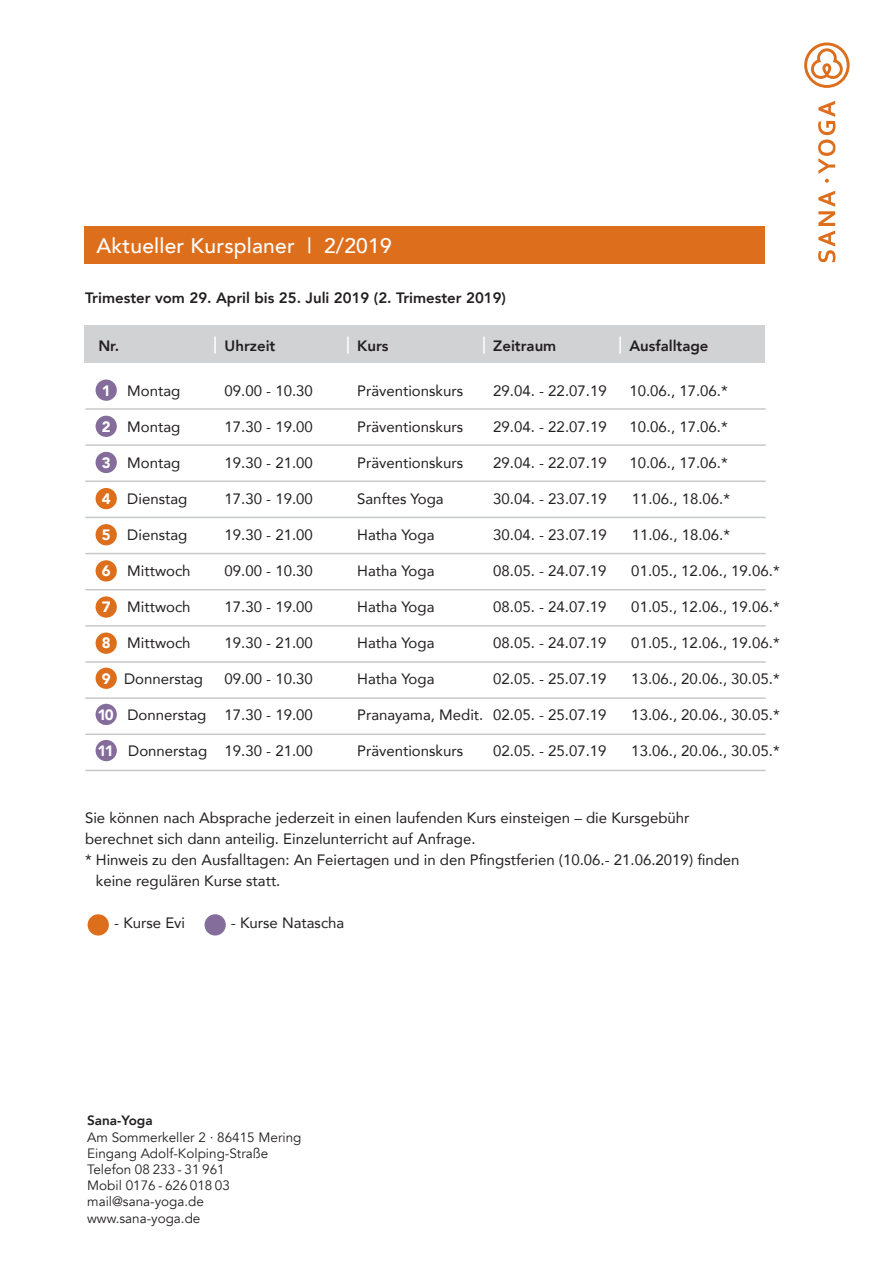
<style>
.page{position:relative;width:893px;height:1263px;background:#fff}
.page>*{position:absolute;margin:0;border:0;box-sizing:border-box;transform-origin:0 0}
.t1{font:500 21px "Avenir";letter-spacing:.01em;color:#fff}
.t2{font:15px/21px "Avenir";color:#231f20}
.t3{font:800 15px "Avenir";color:#231f20}
.t4{font:13.5px "Avenir";color:#231f20}
.t5{font:800 13.5px "Avenir";color:#231f20}
.s1{font-weight:900;color:#fff}
</style>
<div class="page">
<div style="left:96px;top:379px;width:21px;height:22px;background:#846d9a;border-radius:50%"></div>
<div style="left:96px;top:416px;width:21px;height:21px;background:#846d9a;border-radius:50%"></div>
<div style="left:96px;top:452px;width:21px;height:21px;background:#846d9a;border-radius:50%"></div>
<div style="left:96px;top:488px;width:21px;height:21px;background:#dd6e1c;border-radius:50%"></div>
<div style="left:96px;top:524px;width:21px;height:21px;background:#dd6e1c;border-radius:50%"></div>
<div style="left:96px;top:560px;width:21px;height:21px;background:#dd6e1c;border-radius:50%"></div>
<div style="left:96px;top:596px;width:21px;height:22px;background:#dd6e1c;border-radius:50%"></div>
<div style="left:96px;top:632px;width:21px;height:22px;background:#dd6e1c;border-radius:50%"></div>
<div style="left:96px;top:668px;width:21px;height:21px;background:#dd6e1c;border-radius:50%"></div>
<div style="left:96px;top:704px;width:21px;height:21px;background:#846d9a;border-radius:50%"></div>
<div style="left:96px;top:740px;width:21px;height:21px;background:#846d9a;border-radius:50%"></div>
<div style="left:84px;top:325px;width:681px;height:38px;background:#d1d2d4"></div>
<svg style="left:818px;top:191px;width:17px;height:71px"></svg>
<svg style="left:818px;top:101px;width:17px;height:82px"></svg>
<svg style="left:804px;top:42px;width:46px;height:46px"></svg>
<div style="left:84px;top:226px;width:681px;height:38px;background:#dd6e1c"></div>
<hr style="left:85px;top:408px;width:681px;height:2px;background:#c7c8ca">
<hr style="left:85px;top:444px;width:681px;height:2px;background:#c7c8ca">
<hr style="left:85px;top:480px;width:681px;height:2px;background:#c7c8ca">
<hr style="left:85px;top:517px;width:681px;height:1px;background:#c7c8ca">
<hr style="left:85px;top:553px;width:681px;height:1px;background:#c7c8ca">
<hr style="left:85px;top:589px;width:681px;height:1px;background:#c7c8ca">
<hr style="left:85px;top:625px;width:681px;height:2px;background:#c7c8ca">
<hr style="left:85px;top:661px;width:681px;height:2px;background:#c7c8ca">
<hr style="left:85px;top:697px;width:681px;height:2px;background:#c7c8ca">
<hr style="left:85px;top:733px;width:681px;height:2px;background:#c7c8ca">
<hr style="left:85px;top:770px;width:681px;height:1px;background:#c7c8ca">
<svg style="left:214px;top:337px;width:2px;height:17px"></svg>
<svg style="left:347px;top:337px;width:2px;height:17px"></svg>
<svg style="left:483px;top:337px;width:2px;height:17px"></svg>
<svg style="left:619px;top:337px;width:2px;height:17px"></svg>
<div style="left:88px;top:914px;width:21px;height:21px;background:#dd6e1c;border-radius:50%"></div>
<div style="left:205px;top:914px;width:21px;height:21px;background:#846d9a;border-radius:50%"></div>
<p class="t1" style="left:96px;top:228px;width:297px">Aktueller Kursplaner | 2/2019</p>
<p class="t3" style="left:85px;top:284px;width:422px">Trimester vom 29. April bis 25. Juli 2019 (2. Trimester 2019)</p>
<p class="t3" style="left:98px;top:332px;width:22px">Nr.</p>
<p class="t3" style="left:225px;top:332px;width:52px">Uhrzeit</p>
<p class="t3" style="left:357px;top:332px;width:33px">Kurs</p>
<p class="t3" style="left:493px;top:332px;width:65px">Zeitraum</p>
<p class="t3" style="left:629px;top:332px;width:81px">Ausfalltage</p>
<p class="t2" style="left:102px;top:380px;width:80px"><span class="s1">1</span> Montag</p>
<p class="t2" style="left:225px;top:380px;width:90px">09.00 - 10.30</p>
<p class="t2" style="left:357px;top:380px;width:107px">Präventionskurs</p>
<p class="t2" style="left:493px;top:380px;width:115px">29.04. - 22.07.19</p>
<p class="t2" style="left:629px;top:380px;width:100px">10.06., 17.06.*</p>
<p class="t2" style="left:102px;top:416px;width:80px"><span class="s1">2</span> Montag</p>
<p class="t2" style="left:225px;top:416px;width:90px">17.30 - 19.00</p>
<p class="t2" style="left:357px;top:416px;width:107px">Präventionskurs</p>
<p class="t2" style="left:493px;top:416px;width:115px">29.04. - 22.07.19</p>
<p class="t2" style="left:629px;top:416px;width:100px">10.06., 17.06.*</p>
<p class="t2" style="left:102px;top:452px;width:80px"><span class="s1">3</span> Montag</p>
<p class="t2" style="left:225px;top:452px;width:90px">19.30 - 21.00</p>
<p class="t2" style="left:357px;top:452px;width:107px">Präventionskurs</p>
<p class="t2" style="left:493px;top:452px;width:115px">29.04. - 22.07.19</p>
<p class="t2" style="left:629px;top:452px;width:100px">10.06., 17.06.*</p>
<p class="t2" style="left:102px;top:488px;width:87px"><span class="s1">4</span> Dienstag</p>
<p class="t2" style="left:225px;top:488px;width:90px">17.30 - 19.00</p>
<p class="t2" style="left:357px;top:488px;width:88px">Sanftes Yoga</p>
<p class="t2" style="left:493px;top:488px;width:115px">30.04. - 23.07.19</p>
<p class="t2" style="left:632px;top:488px;width:100px">11.06., 18.06.*</p>
<p class="t2" style="left:102px;top:524px;width:87px"><span class="s1">5</span> Dienstag</p>
<p class="t2" style="left:225px;top:524px;width:90px">19.30 - 21.00</p>
<p class="t2" style="left:357px;top:524px;width:79px">Hatha Yoga</p>
<p class="t2" style="left:493px;top:524px;width:115px">30.04. - 23.07.19</p>
<p class="t2" style="left:632px;top:524px;width:100px">11.06., 18.06.*</p>
<p class="t2" style="left:102px;top:560px;width:90px"><span class="s1">6</span> Mittwoch</p>
<p class="t2" style="left:225px;top:560px;width:90px">09.00 - 10.30</p>
<p class="t2" style="left:357px;top:560px;width:79px">Hatha Yoga</p>
<p class="t2" style="left:493px;top:560px;width:115px">08.05. - 24.07.19</p>
<p class="t2" style="left:631px;top:560px;width:150px">01.05., 12.06., 19.06.*</p>
<p class="t2" style="left:102px;top:596px;width:90px"><span class="s1">7</span> Mittwoch</p>
<p class="t2" style="left:225px;top:596px;width:90px">17.30 - 19.00</p>
<p class="t2" style="left:357px;top:596px;width:79px">Hatha Yoga</p>
<p class="t2" style="left:493px;top:596px;width:115px">08.05. - 24.07.19</p>
<p class="t2" style="left:631px;top:596px;width:150px">01.05., 12.06., 19.06.*</p>
<p class="t2" style="left:102px;top:632px;width:90px"><span class="s1">8</span> Mittwoch</p>
<p class="t2" style="left:225px;top:632px;width:90px">19.30 - 21.00</p>
<p class="t2" style="left:357px;top:632px;width:79px">Hatha Yoga</p>
<p class="t2" style="left:493px;top:632px;width:115px">08.05. - 24.07.19</p>
<p class="t2" style="left:631px;top:632px;width:150px">01.05., 12.06., 19.06.*</p>
<p class="t2" style="left:102px;top:668px;width:103px"><span class="s1">9</span> Donnerstag</p>
<p class="t2" style="left:225px;top:668px;width:90px">09.00 - 10.30</p>
<p class="t2" style="left:357px;top:668px;width:79px">Hatha Yoga</p>
<p class="t2" style="left:493px;top:668px;width:115px">02.05. - 25.07.19</p>
<p class="t2" style="left:631px;top:668px;width:150px">13.06., 20.06., 30.05.*</p>
<p class="t2" style="left:98px;top:704px;width:217px"><span class="s1">10</span> Donnerstag 17.30 - 19.00</p>
<p class="t2" style="left:357px;top:704px;width:251px">Pranayama, Medit. 02.05. - 25.07.19</p>
<p class="t2" style="left:631px;top:704px;width:150px">13.06., 20.06., 30.05.*</p>
<p class="t2" style="left:98px;top:740px;width:217px"><span class="s1">11</span> Donnerstag 19.30 - 21.00</p>
<p class="t2" style="left:357px;top:740px;width:107px">Präventionskurs</p>
<p class="t2" style="left:493px;top:740px;width:115px">02.05. - 25.07.19</p>
<p class="t2" style="left:631px;top:740px;width:150px">13.06., 20.06., 30.05.*</p>
<p class="t2" style="left:85px;top:807px;width:606px">Sie können nach Absprache jederzeit in einen laufenden Kurs einsteigen – die Kursgebühr</p>
<p class="t2" style="left:85px;top:828px;width:392px">berechnet sich dann anteilig. Einzelunterricht auf Anfrage.</p>
<p class="t2" style="left:96px;top:849px;width:645px;text-indent:-11px">* Hinweis zu den Ausfalltagen: An Feiertagen und in den Pfingstferien (10.06.- 21.06.2019) finden keine regulären Kurse statt.</p>
<p class="t2" style="left:114px;top:912px;width:72px">- Kurse Evi</p>
<p class="t2" style="left:231px;top:912px;width:115px">- Kurse Natascha</p>
<p class="t5" style="left:87px;top:1108px;width:67px">Sana-Yoga</p>
<p class="t4" style="left:87px;top:1129px;width:216px">Am Sommerkeller 2 · 86415 Mering</p>
<p class="t4" style="left:87px;top:1145px;width:183px">Eingang Adolf-Kolping-Straße</p>
<p class="t4" style="left:87px;top:1161px;width:139px">Telefon 08 233 - 31 961</p>
<p class="t4" style="left:87px;top:1177px;width:144px">Mobil 0176 - 626 018 03</p>
<p class="t4" style="left:87px;top:1194px;width:118px">mail@sana-yoga.de</p>
<p class="t4" style="left:87px;top:1210px;width:115px">www.sana-yoga.de</p>
</div>
